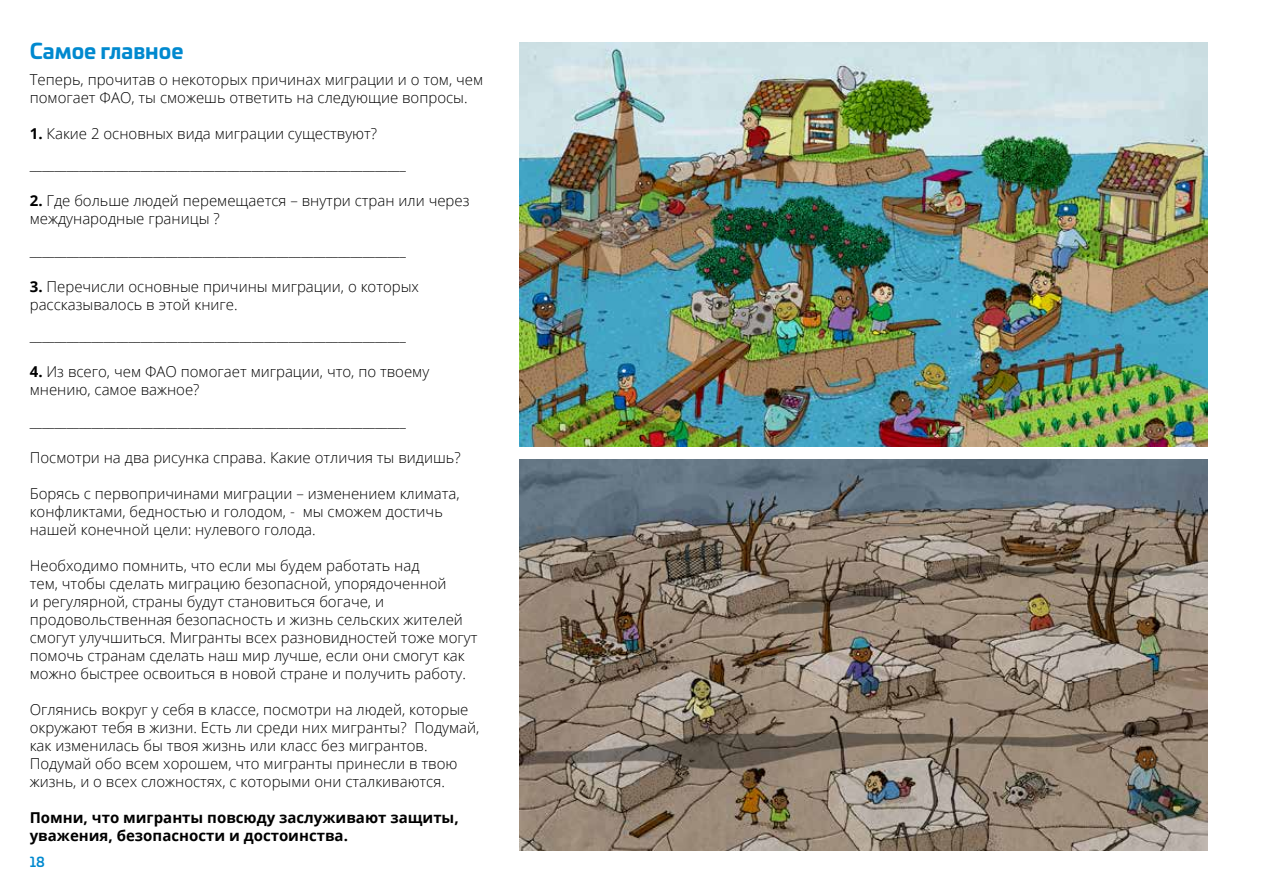
<style>
.page{position:relative;width:1263px;height:893px;background:#fff}
.page>*{position:absolute;margin:0;border:0;box-sizing:border-box;transform-origin:0 0}
.t1{font:700 21px "Univia Pro";color:#0089cf}
.t2{font:300 15px/18px "Open Sans";color:#000}
.t3{font:700 15px/18px "Open Sans";color:#000}
.t4{font:500 13.5px "Univia Pro";color:#0089cf}
.s1{font-weight:700}
</style>
<div class="page">
<img style="left:519px;top:43px;width:689px;height:403px">
<img style="left:519px;top:459px;width:689px;height:391px">
<h1 class="t1" style="left:30px;top:35px;width:155px">Самое главное</h1>
<p class="t2" style="left:30px;top:70px;width:455px">Теперь, прочитав о некоторых причинах миграции и о том, чем помогает ФАО, ты сможешь ответить на следующие вопросы.</p>
<p class="t2" style="left:30px;top:117px;width:378px;line-height:31.5px"><span class="s1">1.</span> Какие 2 основных вида миграции существуют? _____________________________________________________________</p>
<p class="t2" style="left:30px;top:191px;width:441px"><span class="s1">2.</span> Где больше людей перемещается – внутри стран или через международные границы ?</p>
<p class="t2" style="left:30px;top:241px;width:378px">_____________________________________________________________</p>
<p class="t2" style="left:30px;top:277px;width:391px"><span class="s1">3.</span> Перечисли основные причины миграции, о которых рассказывалось в этой книге.</p>
<p class="t2" style="left:30px;top:326px;width:378px">_____________________________________________________________</p>
<p class="t2" style="left:30px;top:362px;width:401px"><span class="s1">4.</span> Из всего, чем ФАО помогает миграции, что, по твоему мнению, самое важное?</p>
<p class="t2" style="left:30px;top:412px;width:378px">_____________________________________________________________</p>
<p class="t2" style="left:30px;top:448px;width:432px">Посмотри на два рисунка справа. Какие отличия ты видишь?</p>
<p class="t2" style="left:30px;top:484px;width:431px">Борясь с первопричинами миграции – изменением климата, конфликтами, бедностью и голодом, - мы сможем достичь нашей конечной цели: нулевого голода.</p>
<p class="t2" style="left:30px;top:556px;width:449px">Необходимо помнить, что если мы будем работать над<br>тем, чтобы сделать миграцию безопасной, упорядоченной<br>и регулярной, страны будут становиться богаче, и продовольственная безопасность и жизнь сельских жителей смогут улучшиться. Мигранты всех разновидностей тоже могут помочь странам сделать наш мир лучше, если они смогут как можно быстрее освоиться в новой стране и получить работу.</p>
<p class="t2" style="left:30px;top:700px;width:451px">Оглянись вокруг у себя в классе, посмотри на людей, которые окружают тебя в жизни. Есть ли среди них мигранты? Подумай, как изменилась бы твоя жизнь или класс без мигрантов.<br>Подумай обо всем хорошем, что мигранты принесли в твою жизнь, и о всех сложностях, с которыми они сталкиваются.</p>
<p class="t3" style="left:30px;top:808px;width:430px">Помни, что мигранты повсюду заслуживают защиты, уважения, безопасности и достоинства.</p>
<p class="t4" style="left:30px;top:852px;width:17px">18</p>
</div>
